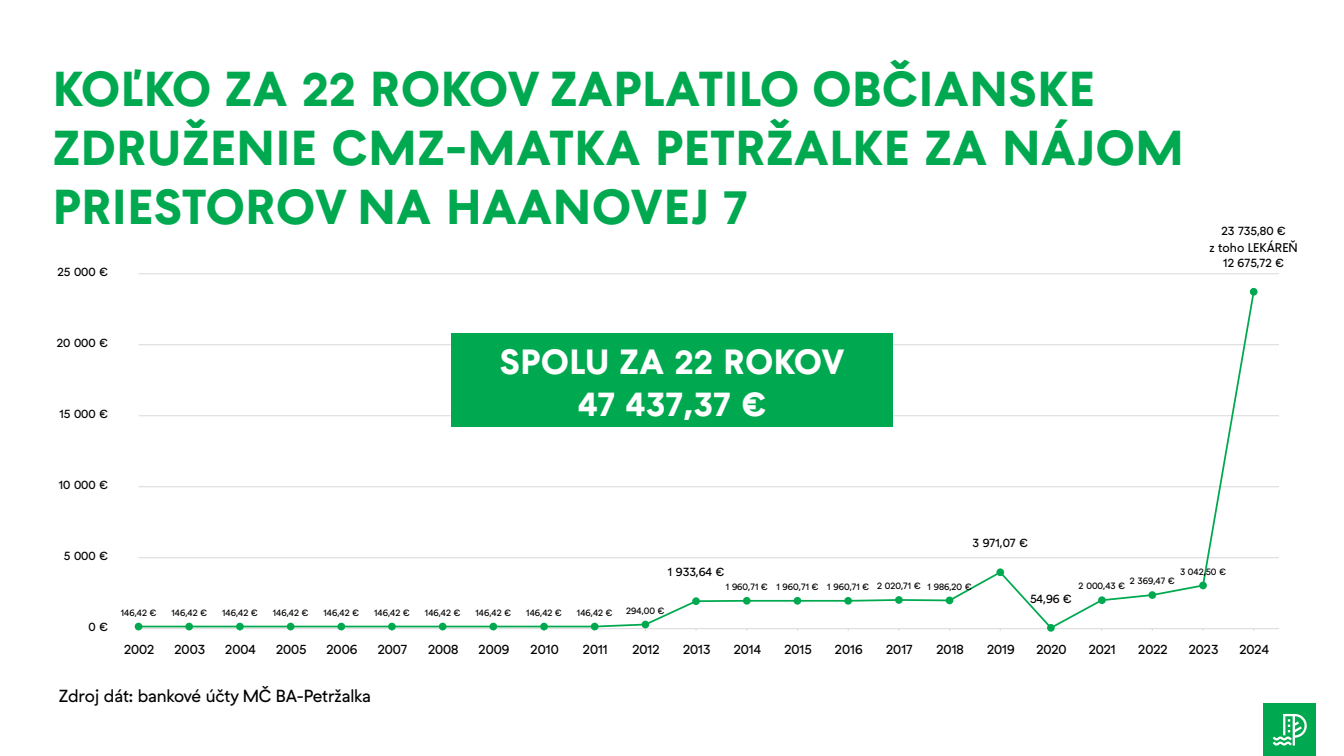
<style>
.page{position:relative;width:1344px;height:756px;background:#fff}
.page>*{position:absolute;margin:0;border:0;box-sizing:border-box;transform-origin:0 0}
.t1{font:700 49px/58.8px "Petrzalka";color:#00a94f}
.t2{font:700 35px/42px "Petrzalka";color:#fff;text-align:center}
.t3{font:17.5px "Petrzalka";letter-spacing:-.01em;color:#000}
.t4{font:14px "Petrzalka";color:#000}
.t5{font:12.6px/15.1px "Petrzalka";color:#000;text-align:center}
.t6{font:9.8px "Petrzalka";color:#000}
</style>
<div class="page">
<div style="left:1263px;top:704px;width:53px;height:52px;background:#00a94f"></div>
<svg style="left:1273px;top:714px;width:34px;height:32px"></svg>
<hr style="left:139px;top:273px;width:1140px;height:1px;background:#d9d9d9">
<hr style="left:139px;top:344px;width:1140px;height:1px;background:#d9d9d9">
<hr style="left:139px;top:415px;width:1140px;height:1px;background:#d9d9d9">
<hr style="left:139px;top:486px;width:1140px;height:1px;background:#d9d9d9">
<hr style="left:139px;top:557px;width:1140px;height:1px;background:#d9d9d9">
<hr style="left:139px;top:628px;width:1140px;height:1px;background:#d9d9d9">
<svg style="left:137px;top:291px;width:1119px;height:339px"></svg>
<div style="left:135px;top:623px;width:7px;height:7px;background:#00a94f;border-radius:50%"></div>
<div style="left:185px;top:623px;width:8px;height:7px;background:#00a94f;border-radius:50%"></div>
<div style="left:236px;top:623px;width:8px;height:7px;background:#00a94f;border-radius:50%"></div>
<div style="left:287px;top:623px;width:8px;height:7px;background:#00a94f;border-radius:50%"></div>
<div style="left:337px;top:623px;width:8px;height:7px;background:#00a94f;border-radius:50%"></div>
<div style="left:388px;top:623px;width:8px;height:7px;background:#00a94f;border-radius:50%"></div>
<div style="left:439px;top:623px;width:8px;height:7px;background:#00a94f;border-radius:50%"></div>
<div style="left:489px;top:623px;width:8px;height:7px;background:#00a94f;border-radius:50%"></div>
<div style="left:540px;top:623px;width:8px;height:7px;background:#00a94f;border-radius:50%"></div>
<div style="left:591px;top:623px;width:8px;height:7px;background:#00a94f;border-radius:50%"></div>
<div style="left:642px;top:621px;width:7px;height:7px;background:#00a94f;border-radius:50%"></div>
<div style="left:692px;top:597px;width:8px;height:8px;background:#00a94f;border-radius:50%"></div>
<div style="left:743px;top:597px;width:8px;height:8px;background:#00a94f;border-radius:50%"></div>
<div style="left:794px;top:597px;width:7px;height:8px;background:#00a94f;border-radius:50%"></div>
<div style="left:844px;top:597px;width:8px;height:8px;background:#00a94f;border-radius:50%"></div>
<div style="left:895px;top:596px;width:8px;height:8px;background:#00a94f;border-radius:50%"></div>
<div style="left:946px;top:597px;width:7px;height:7px;background:#00a94f;border-radius:50%"></div>
<div style="left:996px;top:568px;width:8px;height:8px;background:#00a94f;border-radius:50%"></div>
<div style="left:1047px;top:624px;width:8px;height:8px;background:#00a94f;border-radius:50%"></div>
<div style="left:1098px;top:596px;width:8px;height:8px;background:#00a94f;border-radius:50%"></div>
<div style="left:1148px;top:591px;width:8px;height:8px;background:#00a94f;border-radius:50%"></div>
<div style="left:1199px;top:582px;width:8px;height:7px;background:#00a94f;border-radius:50%"></div>
<div style="left:1250px;top:288px;width:8px;height:8px;background:#00a94f;border-radius:50%"></div>
<div style="left:451px;top:333px;width:442px;height:94px;background:#00a94f"></div>
<h1 class="t1" style="left:52px;top:57px;width:1133px">KOĽKO ZA 22 ROKOV ZAPLATILO OBČIANSKE<br>ZDRUŽENIE CMZ-MATKA PETRŽALKE ZA NÁJOM<br>PRIESTOROV NA HAANOVEJ 7</h1>
<p class="t5" style="left:58px;top:263px;width:52px">25 000 €</p>
<p class="t5" style="left:57px;top:334px;width:53px">20 000 €</p>
<p class="t5" style="left:60px;top:405px;width:50px">15 000 €</p>
<p class="t5" style="left:59px;top:476px;width:51px">10 000 €</p>
<p class="t5" style="left:64px;top:547px;width:45px">5 000 €</p>
<h2 class="t2" style="left:500px;top:339px;width:347px">SPOLU ZA 22 ROKOV<br>47 437,37 €</h2>
<p class="t5" style="left:973px;top:535px;width:57px">3 971,07 €</p>
<p class="t5" style="left:1221px;top:223px;width:66px">23 735,80 €</p>
<p class="t5" style="left:1209px;top:239px;width:90px">z toho LEKÁREŇ<br>12 675,72 €</p>
<p class="t5" style="left:89px;top:618px;width:21px">0 €</p>
<p class="t5" style="left:668px;top:564px;width:58px">1 933,64 €</p>
<p class="t6" style="left:121px;top:604px;width:37px">146,42 €</p>
<p class="t6" style="left:171px;top:604px;width:37px">146,42 €</p>
<p class="t6" style="left:222px;top:604px;width:37px">146,42 €</p>
<p class="t6" style="left:273px;top:604px;width:37px">146,42 €</p>
<p class="t6" style="left:324px;top:604px;width:37px">146,42 €</p>
<p class="t6" style="left:374px;top:604px;width:37px">146,42 €</p>
<p class="t6" style="left:425px;top:604px;width:37px">146,42 €</p>
<p class="t6" style="left:476px;top:604px;width:37px">146,42 €</p>
<p class="t6" style="left:526px;top:604px;width:37px">146,42 €</p>
<p class="t6" style="left:577px;top:604px;width:37px">146,42 €</p>
<p class="t6" style="left:626px;top:602px;width:40px">294,00 €</p>
<p class="t6" style="left:726px;top:578px;width:247px">1 960,71 € 1 960,71 € 1 960,71 € 2 020,71 € 1 986,20 €</p>
<p class="t6" style="left:1180px;top:563px;width:48px">3 042,50 €</p>
<p class="t6" style="left:1130px;top:573px;width:46px">2 369,47 €</p>
<p class="t6" style="left:1079px;top:578px;width:48px">2 000,43 €</p>
<p class="t5" style="left:1030px;top:590px;width:43px">54,96 €</p>
<h3 class="t4" style="left:124px;top:637px;width:32px">2002</h3>
<h3 class="t4" style="left:175px;top:637px;width:32px">2003</h3>
<h3 class="t4" style="left:225px;top:637px;width:32px">2004</h3>
<h3 class="t4" style="left:276px;top:637px;width:32px">2005</h3>
<h3 class="t4" style="left:327px;top:637px;width:32px">2006</h3>
<h3 class="t4" style="left:378px;top:637px;width:31px">2007</h3>
<h3 class="t4" style="left:428px;top:637px;width:32px">2008</h3>
<h3 class="t4" style="left:479px;top:637px;width:32px">2009</h3>
<h3 class="t4" style="left:531px;top:637px;width:30px">2010</h3>
<h3 class="t4" style="left:583px;top:637px;width:26px">2011</h3>
<h3 class="t4" style="left:633px;top:637px;width:29px">2012</h3>
<h3 class="t4" style="left:683px;top:637px;width:29px">2013</h3>
<h3 class="t4" style="left:734px;top:637px;width:29px">2014</h3>
<h3 class="t4" style="left:784px;top:637px;width:29px">2015</h3>
<h3 class="t4" style="left:835px;top:637px;width:29px">2016</h3>
<h3 class="t4" style="left:886px;top:637px;width:28px">2017</h3>
<h3 class="t4" style="left:937px;top:637px;width:29px">2018</h3>
<h3 class="t4" style="left:987px;top:637px;width:29px">2019</h3>
<h3 class="t4" style="left:1036px;top:637px;width:32px">2020</h3>
<h3 class="t4" style="left:1089px;top:637px;width:29px">2021</h3>
<h3 class="t4" style="left:1138px;top:637px;width:31px">2022</h3>
<h3 class="t4" style="left:1189px;top:637px;width:31px">2023</h3>
<h3 class="t4" style="left:1240px;top:637px;width:31px">2024</h3>
<h3 class="t3" style="left:59px;top:682px;width:314px">Zdroj dát: bankové účty MČ BA-Petržalka</h3>
</div>
